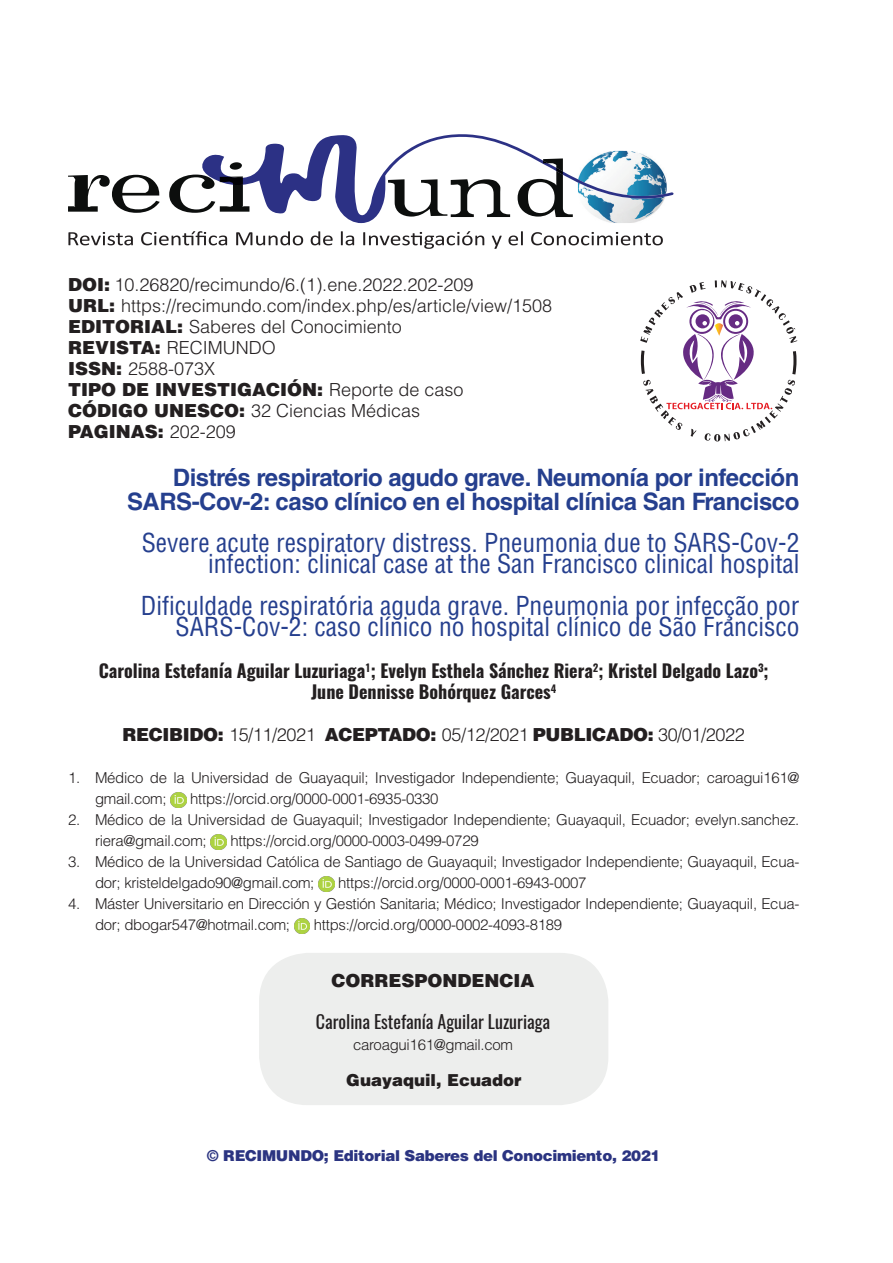
<style>
.page{position:relative;width:893px;height:1263px;background:#fff}
.page>*{position:absolute;margin:0;border:0;box-sizing:border-box;transform-origin:0 0}
.t1{font:condensed 25.5px "Helvetica LT Std";color:#253f8e}
.t2{font:700 24px "Helvetica LT Std";letter-spacing:-.02em;color:#253f8e}
.t3{font:300 18px "Helvetica LT Std";color:#231f20}
.t4{font:700 18px "Oswald";color:#231f20}
.t5{font:900 18px "Helvetica LT Std";color:#231f20}
.t6{font:300 18px "Helvetica LT Std";letter-spacing:-.02em;color:#231f20}
.t7{font:18px "Oswald";color:#231f20}
.t8{font:900 16.5px "Helvetica LT Std";color:#231f20}
.t9{font:300 15px/21px "Helvetica LT Std";letter-spacing:-.02em;color:#231f20}
.t10{font:900 15px "Helvetica LT Std";letter-spacing:-.02em;color:#2b3481}
.s1{font-weight:900}
.s2{font-weight:300}
</style>
<div class="page">
<svg style="left:68px;top:175px;width:92px;height:38px"></svg>
<svg style="left:169px;top:134px;width:505px;height:89px"></svg>
<svg style="left:68px;top:232px;width:65px;height:13px"></svg>
<svg style="left:141px;top:231px;width:86px;height:14px"></svg>
<svg style="left:236px;top:231px;width:67px;height:14px"></svg>
<svg style="left:311px;top:231px;width:22px;height:14px"></svg>
<svg style="left:341px;top:231px;width:13px;height:14px"></svg>
<svg style="left:363px;top:231px;width:121px;height:18px"></svg>
<svg style="left:492px;top:236px;width:10px;height:13px"></svg>
<svg style="left:508px;top:231px;width:15px;height:14px"></svg>
<svg style="left:531px;top:232px;width:132px;height:13px"></svg>
<img style="left:171px;top:792px;width:15px;height:16px">
<img style="left:211px;top:834px;width:15px;height:16px">
<img style="left:319px;top:876px;width:15px;height:16px">
<img style="left:294px;top:918px;width:16px;height:16px">
<div style="left:259px;top:953px;width:349px;height:152px;background:#edeeed;border-radius:49px"></div>
<svg style="left:640px;top:280px;width:157px;height:161px"></svg>
<p class="t3" style="left:68px;top:273px;width:407px"><span class="s1">DOI:</span> 10.26820/recimundo/6.(1).ene.2022.202-209</p>
<p class="t3" style="left:68px;top:294px;width:486px"><span class="s1">URL:</span> https://recimundo.com/index.php/es/article/view/1508</p>
<p class="t3" style="left:68px;top:315px;width:335px"><span class="s1">EDITORIAL:</span> Saberes del Conocimiento</p>
<p class="t3" style="left:68px;top:336px;width:209px"><span class="s1">REVISTA:</span> RECIMUNDO</p>
<p class="t3" style="left:68px;top:357px;width:149px"><span class="s1">ISSN:</span> 2588-073X</p>
<p class="t5" style="left:68px;top:378px;width:397px">TIPO DE INVESTIGACIÓN: <span class="s2">Reporte de caso</span></p>
<p class="t3" style="left:68px;top:399px;width:354px"><span class="s1">CÓDIGO UNESCO:</span> 32 Ciencias Médicas</p>
<p class="t5" style="left:68px;top:420px;width:169px">PAGINAS: <span class="s2">202-209</span></p>
<p class="t2" style="left:173px;top:463px;width:628px">Distrés respiratorio agudo grave. Neumonía por infección</p>
<p class="t2" style="left:127px;top:487px;width:674px">SARS-Cov-2: caso clínico en el hospital clínica San Francisco</p>
<p class="t1" style="left:142px;top:527px;width:659px">Severe acute respiratory distress. Pneumonia due to SARS-Cov-2</p>
<p class="t1" style="left:208px;top:548px;width:593px">infection: clinical case at the San Francisco clinical hospital</p>
<p class="t1" style="left:141px;top:590px;width:660px">Dificuldade respiratória aguda grave. Pneumonia por infecção por</p>
<p class="t1" style="left:176px;top:611px;width:625px">SARS-Cov-2: caso clínico no hospital clínico de São Francisco</p>
<p class="t4" style="left:99px;top:661px;width:671px">Carolina Estefanía Aguilar Luzuriaga<sup>1</sup>; Evelyn Esthela Sánchez Riera<sup>2</sup>; Kristel Delgado Lazo<sup>3</sup>;</p>
<p class="t4" style="left:311px;top:682px;width:247px">June Dennisse Bohórquez Garces<sup>4</sup></p>
<p class="t6" style="left:123px;top:723px;width:624px"><span class="s1">RECIBIDO:</span> 15/11/2021 <span class="s1">ACEPTADO:</span> 05/12/2021 <span class="s1">PUBLICADO:</span> 30/01/2022</p>
<p class="t9" style="left:95px;top:767px;width:706px;text-indent:-27px">1. Médico de la Universidad de Guayaquil; Investigador Independiente; Guayaquil, Ecuador; caroagui161@ gmail.com;</p>
<p class="t9" style="left:190px;top:788px;width:250px">https://orcid.org/0000-0001-6935-0330</p>
<p class="t9" style="left:95px;top:809px;width:706px;text-indent:-27px">2. Médico de la Universidad de Guayaquil; Investigador Independiente; Guayaquil, Ecuador; evelyn.sanchez. riera@gmail.com;</p>
<p class="t9" style="left:230px;top:830px;width:250px">https://orcid.org/0000-0003-0499-0729</p>
<p class="t9" style="left:95px;top:851px;width:706px;text-indent:-27px">3. Médico de la Universidad Católica de Santiago de Guayaquil; Investigador Independiente; Guayaquil, Ecua&shy;dor; kristeldelgado90@gmail.com;</p>
<p class="t9" style="left:338px;top:872px;width:250px">https://orcid.org/0000-0001-6943-0007</p>
<p class="t9" style="left:95px;top:893px;width:706px;text-indent:-27px">4. Máster Universitario en Dirección y Gestión Sanitaria; Médico; Investigador Independiente; Guayaquil, Ecua&shy;dor; dbogar547@hotmail.com;</p>
<p class="t9" style="left:314px;top:914px;width:250px">https://orcid.org/0000-0002-4093-8189</p>
<p class="t5" style="left:332px;top:969px;width:204px">CORRESPONDENCIA</p>
<p class="t7" style="left:316px;top:1006px;width:236px">Carolina Estefanía Aguilar Luzuriaga</p>
<p class="t9" style="left:353px;top:1034px;width:161px">caroagui161@gmail.com</p>
<p class="t8" style="left:346px;top:1069px;width:177px">Guayaquil, Ecuador</p>
<p class="t10" style="left:207px;top:1146px;width:455px">© RECIMUNDO; Editorial Saberes del Conocimiento, 2021</p>
</div>
